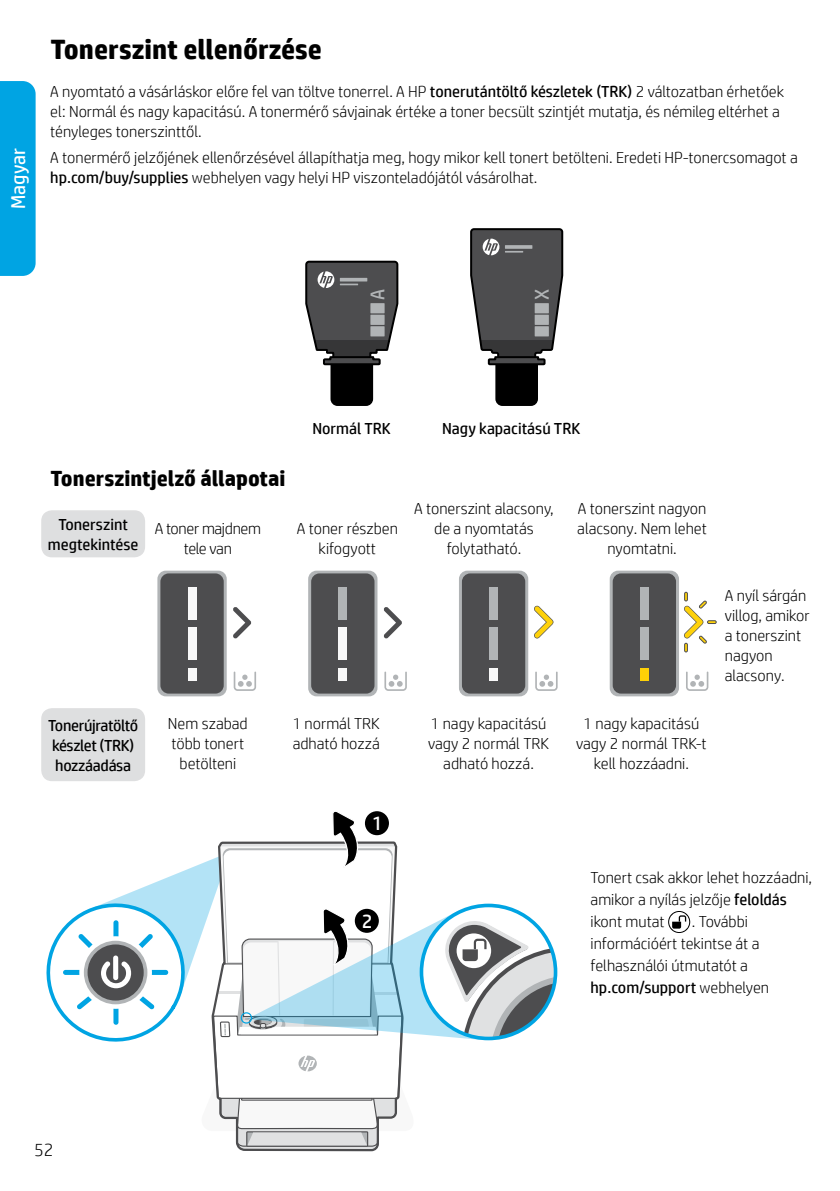
<style>
.page{position:relative;width:840px;height:1191px;background:#fff}
.page>*{position:absolute;margin:0;border:0;box-sizing:border-box;transform-origin:0 0}
.t1{font:700 28px "HP Simplified";color:#000}
.t2{font:700 22px "HP Simplified";color:#000}
.t3{font:20px "HP Simplified";color:#fff}
.t4{font:20px "HP Simplified";color:#b1b4b6}
.t5{font:300 18px "HP Simplified";color:#000}
.t6{font:300 16px/20px "HP Simplified";color:#000}
.t7{font:16px/20px "HP Simplified";letter-spacing:-.005em;color:#000;text-align:center}
.t8{font:300 16px/20px "HP Simplified";letter-spacing:-.02em;color:#000;text-align:center}
.s1{font-weight:400}
</style>
<div class="page">
<div style="left:0;top:81px;width:36px;height:195px;background:#00a4e3"></div>
<svg style="left:668px;top:911px;width:21px;height:22px"></svg>
<svg style="left:305px;top:260px;width:94px;height:146px"></svg>
<svg style="left:470px;top:228px;width:94px;height:178px"></svg>
<div style="left:534px;top:326px;width:14px;height:10px;background:#b1b4b6"></div>
<div style="left:534px;top:315px;width:14px;height:10px;background:#b1b4b6"></div>
<div style="left:534px;top:303px;width:14px;height:10px;background:#b1b4b6"></div>
<svg style="left:233px;top:607px;width:18px;height:31px"></svg>
<svg style="left:233px;top:671px;width:23px;height:20px"></svg>
<svg style="left:157px;top:570px;width:69px;height:126px"></svg>
<div style="left:160px;top:573px;width:63px;height:120px;background:#4d4d4f;border-radius:8px"></div>
<div style="left:187px;top:587px;width:9px;height:32px;background:#f8f8f8"></div>
<div style="left:187px;top:627px;width:9px;height:33px;background:#f8f8f8"></div>
<div style="left:187px;top:668px;width:9px;height:12px;background:#f8f8f8"></div>
<svg style="left:383px;top:607px;width:19px;height:31px"></svg>
<svg style="left:384px;top:671px;width:22px;height:20px"></svg>
<svg style="left:308px;top:570px;width:69px;height:126px"></svg>
<div style="left:311px;top:573px;width:63px;height:120px;background:#4d4d4f;border-radius:8px"></div>
<div style="left:338px;top:587px;width:9px;height:32px;background:#b1b4b6"></div>
<div style="left:338px;top:627px;width:9px;height:33px;background:#f8f8f8"></div>
<div style="left:338px;top:668px;width:9px;height:12px;background:#f8f8f8"></div>
<svg style="left:535px;top:671px;width:22px;height:20px"></svg>
<svg style="left:534px;top:606px;width:19px;height:32px"></svg>
<svg style="left:458px;top:570px;width:70px;height:126px"></svg>
<div style="left:461px;top:573px;width:64px;height:120px;background:#4d4d4f;border-radius:8px"></div>
<div style="left:489px;top:587px;width:9px;height:32px;background:#b1b4b6"></div>
<div style="left:489px;top:627px;width:9px;height:33px;background:#b1b4b6"></div>
<div style="left:489px;top:668px;width:9px;height:12px;background:#f8f8f8"></div>
<svg style="left:686px;top:671px;width:22px;height:20px"></svg>
<svg style="left:609px;top:570px;width:69px;height:126px"></svg>
<div style="left:612px;top:573px;width:63px;height:120px;background:#4d4d4f;border-radius:8px"></div>
<div style="left:639px;top:587px;width:9px;height:32px;background:#b1b4b6"></div>
<div style="left:639px;top:627px;width:9px;height:33px;background:#b1b4b6"></div>
<div style="left:639px;top:668px;width:9px;height:12px;background:#fed107"></div>
<svg style="left:706px;top:620px;width:10px;height:4px"></svg>
<svg style="left:684px;top:592px;width:23px;height:60px"></svg>
<div style="left:42px;top:709px;width:102px;height:71px;background:#dedfe0;border-radius:10px"></div>
<div style="left:41px;top:708px;width:104px;height:73px;border:2px solid #939598;border-radius:10px"></div>
<div style="left:42px;top:511px;width:102px;height:45px;background:#dedfe0;border-radius:10px"></div>
<div style="left:41px;top:510px;width:104px;height:47px;border:2px solid #939598;border-radius:10px"></div>
<svg style="left:46px;top:811px;width:508px;height:339px"></svg>
<div style="left:419px;top:903px;width:138px;height:137px;border:4px solid #00a4e3;border-radius:50%"></div>
<div style="left:365px;top:811px;width:24px;height:24px;background:#000;border-radius:50%"></div>
<div style="left:354px;top:908px;width:24px;height:24px;background:#000;border-radius:50%"></div>
<p class="t3" style="left:5px;top:209px;width:63px;rotate:-90deg">Magyar</p>
<h1 class="t1" style="left:50px;top:31px;width:273px">Tonerszint ellenőrzése</h1>
<p class="t6" style="left:50px;top:81px;width:735px">A nyomtató a vásárláskor előre fel van töltve tonerrel. A HP <span class="s1">tonerutántöltő készletek (TRK)</span> 2 változatban érhetőek el: Normál és nagy kapacitású. A tonermérő sávjainak értéke a toner becsült szintjét mutatja, és némileg eltérhet a tényleges tonerszinttől.</p>
<p class="t6" style="left:50px;top:147px;width:748px">A tonermérő jelzőjének ellenőrzésével állapíthatja meg, hogy mikor kell tonert betölteni. Eredeti HP-tonercsomagot a <span class="s1">hp.com/buy/supplies</span> webhelyen vagy helyi HP viszonteladójától vásárolhat.</p>
<p class="t4" style="left:364px;top:300px;width:13px;rotate:-90deg">A</p>
<p class="t4" style="left:528px;top:300px;width:13px;rotate:-90deg">X</p>
<h2 class="t2" style="left:50px;top:464px;width:236px">Tonerszintjelző állapotai</h2>
<p class="t7" style="left:312px;top:418px;width:80px">Normál TRK</p>
<p class="t7" style="left:442px;top:418px;width:140px">Nagy kapacitású TRK</p>
<p class="t7" style="left:48px;top:514px;width:92px">Tonerszint megtekintése</p>
<p class="t8" style="left:155px;top:518px;width:108px">A toner majdnem tele van</p>
<p class="t6" style="left:296px;top:518px;width:103px;text-align:center">A toner részben kifogyott</p>
<p class="t6" style="left:414px;top:498px;width:141px;text-align:center">A tonerszint alacsony, de a nyomtatás folytatható.</p>
<p class="t6" style="left:577px;top:498px;width:131px;text-align:center">A tonerszint nagyon alacsony. Nem lehet nyomtatni.</p>
<p class="t7" style="left:48px;top:715px;width:92px;text-align:left">Tonerújratöltő készlet (TRK) hozzáadása</p>
<p class="t6" style="left:168px;top:713px;width:81px;text-align:center">Nem szabad több tonert betölteni</p>
<p class="t6" style="left:292px;top:713px;width:89px">1 normál TRK adható hozzá</p>
<p class="t6" style="left:428px;top:713px;width:122px;text-align:center">1 nagy kapacitású vagy 2 normál TRK adható hozzá.</p>
<p class="t6" style="left:575px;top:713px;width:132px;text-align:center">1 nagy kapacitású vagy 2 normál TRK-t kell hozzáadni.</p>
<p class="t6" style="left:724px;top:585px;width:86px">A nyíl sárgán villog, amikor a tonerszint nagyon alacsony.</p>
<p class="t3" style="left:372px;top:810px;width:12px">1</p>
<p class="t3" style="left:362px;top:907px;width:12px">2</p>
<p class="t6" style="left:590px;top:866px;width:223px;line-height:22px">Tonert csak akkor lehet hozzáadni, amikor a nyílás jelzője <span class="s1">feloldás </span>ikont mutat</p>
<p class="t6" style="left:590px;top:910px;width:180px;line-height:22px;text-indent:101px">. További információért tekintse át a felhasználói útmutatót a <span class="s1">hp.com/support</span> webhelyen</p>
<p class="t5" style="left:34px;top:1138px;width:21px">52</p>
</div>
